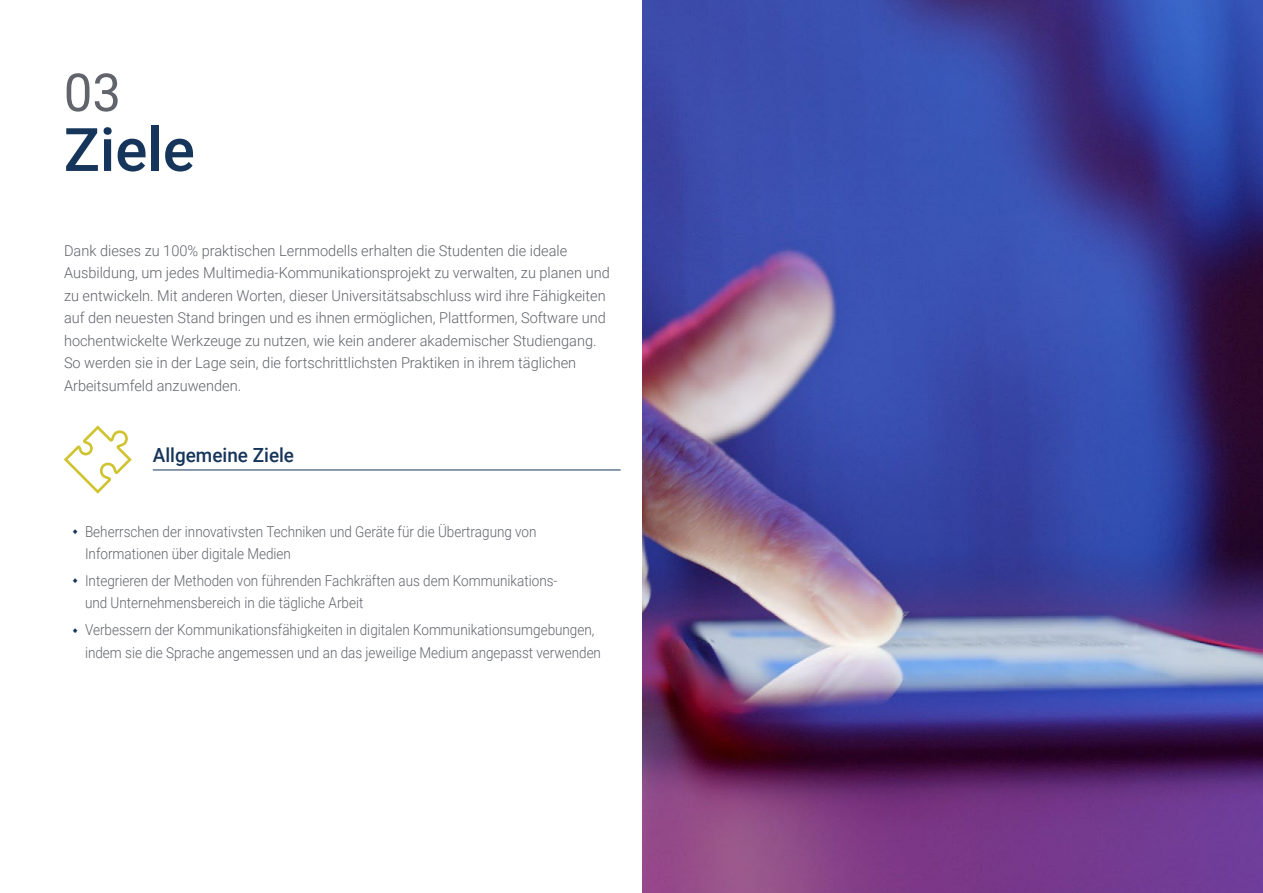
<style>
.page{position:relative;width:1263px;height:893px;background:#fff}
.page>*{position:absolute;margin:0;border:0;box-sizing:border-box;transform-origin:0 0}
.t1{font:500 60px "Roboto";color:#16355a}
.t2{font:52.5px "Roboto";color:#61646a}
.t3{font:500 19.5px "Roboto";color:#16355a}
.t4{font:300 15px/22.5px "Roboto";color:#61646a}
.t5{font:300 15px/22.5px "Roboto";color:#61646a;scale:.9 1}
</style>
<div class="page">
<img style="left:642px;top:0;width:621px;height:893px">
<hr style="left:153px;top:470px;width:468px;height:1px;background:#17355b">
<svg style="left:64px;top:425px;width:68px;height:69px"></svg>
<h2 class="t2" style="left:64px;top:56px;width:59px">03</h2>
<h1 class="t1" style="left:64px;top:108px;width:133px">Ziele</h1>
<p class="t4" style="left:64px;top:239px;width:547px">Dank dieses zu 100% praktischen Lernmodells erhalten die Studenten die ideale Ausbildung, um jedes Multimedia-Kommunikationsprojekt zu verwalten, zu planen und zu entwickeln. Mit anderen Worten, dieser Universitätsabschluss wird ihre Fähigkeiten auf den neuesten Stand bringen und es ihnen ermöglichen, Plattformen, Software und hochentwickelte Werkzeuge zu nutzen, wie kein anderer akademischer Studiengang.<br>So werden sie in der Lage sein, die fortschrittlichsten Praktiken in ihrem täglichen Arbeitsumfeld anzuwenden.</p>
<h3 class="t3" style="left:153px;top:441px;width:143px">Allgemeine Ziele</h3>
<p class="t5" style="left:85px;top:520px;width:503px">Beherrschen der innovativsten Techniken und Geräte für die Übertragung von<br>Informationen über digitale Medien</p>
<p class="t5" style="left:85px;top:569px;width:526px">Integrieren der Methoden von führenden Fachkräften aus dem Kommunikations&shy;und Unternehmensbereich in die tägliche Arbeit</p>
<p class="t5" style="left:85px;top:618px;width:575px">Verbessern der Kommunikationsfähigkeiten in digitalen Kommunikationsumgebungen, indem sie die Sprache angemessen und an das jeweilige Medium angepasst verwenden</p>
</div>
